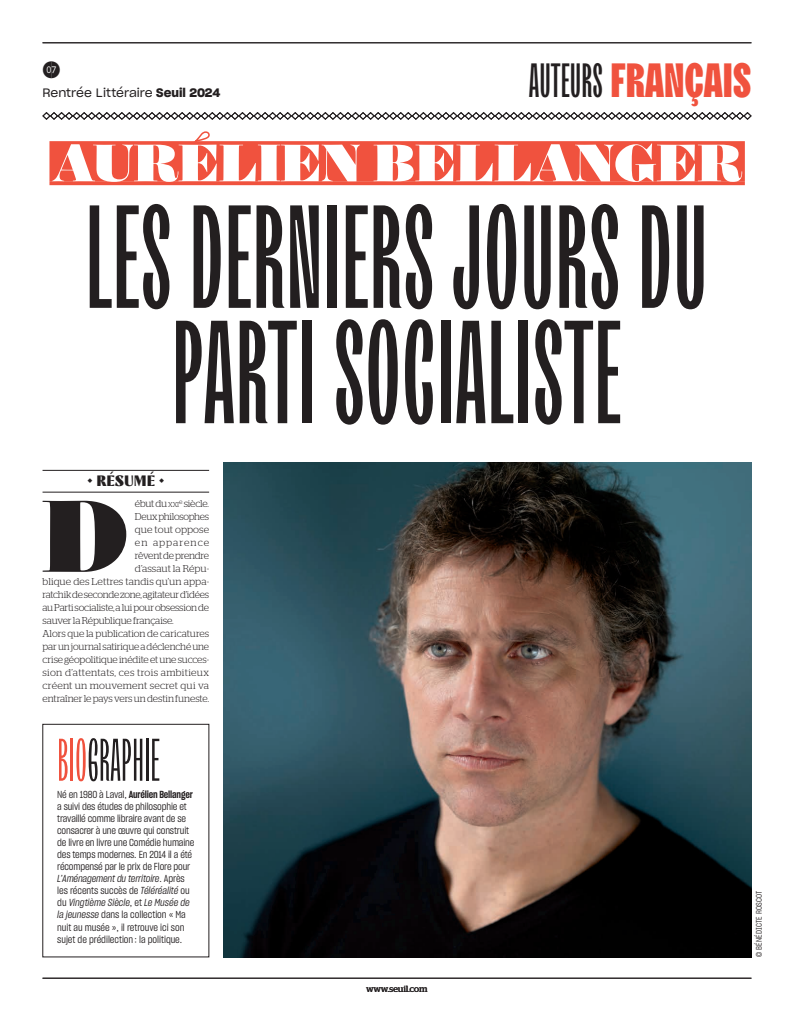
<style>
.page{position:relative;width:794px;height:1021px;background:#fff}
.page>*{position:absolute;margin:0;border:0;box-sizing:border-box;transform-origin:0 0}
.t1{font:500 146.3px/115.3px "TT Trailers";color:#231f20;text-align:center}
.TEXTE_COURANT_STAG{font:116.7px "Obsidian Background";color:#231f20}
.t2{font:60px "Obsidian Background";color:#fff}
.t3{font:300 60px "TT Trailers";color:#231f20}
.t4{font:900 48px "TT Trailers";color:#f0523e}
.t5{font:18px "Whitney Index Black Round Lt 2";color:#231f20}
.t6{font:900 15px "TT Nooks Script";color:#231f20}
.t7{font:12px "Sharp Grotesk Book 20";letter-spacing:-.005em;color:#231f20}
.BIO{font:10px/12px "Sharp Grotesk Book 15";letter-spacing:-.015em;color:#231f20}
.TEXTE_COURANT_STAG-2{font:300 10px/13px "Stag";letter-spacing:-.015em;color:#231f20;text-align:justify}
.TEXTE_COURANT_STAG-3{font:300 10px "Stag";letter-spacing:.01em;color:#231f20}
.TEXTE_COURANT_STAG-4{font:300 10px "Stag";letter-spacing:.005em;color:#231f20}
.TEXTE_COURANT_STAG-5{font:300 10px "Stag";letter-spacing:.095em;color:#231f20}
.t8{font:9px "Stag";color:#231f20}
.t9{font:8px "Sharp Grotesk Book 15";letter-spacing:.025em;color:#231f20}
.s1{font-family:"Sharp Grotesk Semi Bold 20"}
.s2{font-weight:500;color:#231f20}
.s3{font-size:20px}
.s4{font-size:7px}
.s5{color:#f0523e}
.s6{font-family:"Sharp Grotesk Semi Bold 15"}
.s7{font-family:"Sharp Grotesk Book Italic 15"}
</style>
<div class="page">
<hr style="left:43px;top:43px;width:708px;height:1px;background:#231f20">
<svg style="left:42px;top:112px;width:710px;height:8px"></svg>
<hr style="left:43px;top:977px;width:708px;height:1px;background:#231f20">
<div style="left:49px;top:141px;width:696px;height:40px;background:#f0523e"></div>
<svg style="left:49px;top:181px;width:696px;height:4px;background:#f05844"></svg>
<hr style="left:43px;top:470px;width:166px;height:1px;background:#231f20">
<hr style="left:43px;top:492px;width:166px;height:1px;background:#231f20">
<img style="left:223px;top:462px;width:528px;height:495px">
<svg style="left:195px;top:131px;width:15px;height:11px"></svg>
<p class="t5" style="left:43px;top:61px;width:20px">)7</p>
<p class="t7" style="left:43px;top:83px;width:179px">Rentrée Littéraire <span class="s1">Seuil 2024</span></p>
<h3 class="t4" style="left:529px;top:54px;width:224px"><span class="s2">AUTEURS</span> FRANÇAIS</h3>
<p class="t2" style="left:52px;top:131px;width:691px">AURELIEN BELLANGER</p>
<p class="t1" style="left:85px;top:204px;width:624px">LES DERNIERS JOURS DU<br>PARTI SOCIALISTE</p>
<p class="t6" style="left:87px;top:471px;width:79px"><span class="s3">˙</span> RÉSUMÉ <span class="s3">˙</span></p>
<p class="TEXTE_COURANT_STAG" style="left:42px;top:474px;width:89px">D</p>
<p class="TEXTE_COURANT_STAG-2" style="left:135px;top:496px;width:76px">ébut du <span class="s4">xxi</span><sup>e</sup> siècle.</p>
<p class="TEXTE_COURANT_STAG-2" style="left:135px;top:509px;width:76px">Deux philosophes</p>
<p class="TEXTE_COURANT_STAG-4" style="left:135px;top:523px;width:76px">que tout oppose</p>
<p class="TEXTE_COURANT_STAG-5" style="left:135px;top:536px;width:76px">en apparence</p>
<p class="TEXTE_COURANT_STAG-2" style="left:135px;top:548px;width:76px">rêvent de prendre</p>
<p class="TEXTE_COURANT_STAG-4" style="left:135px;top:562px;width:76px">d’assaut la Répu-</p>
<p class="TEXTE_COURANT_STAG-3" style="left:43px;top:575px;width:168px">blique des Lettres tandis qu’un appa-</p>
<p class="TEXTE_COURANT_STAG-2" style="left:43px;top:587px;width:168px">ratchik de seconde zone, agitateur d’idées</p>
<p class="TEXTE_COURANT_STAG-2" style="left:43px;top:600px;width:168px">au Parti socialiste, a lui pour obsession de</p>
<p class="TEXTE_COURANT_STAG-2" style="left:43px;top:613px;width:133px">sauver la République française.</p>
<p class="TEXTE_COURANT_STAG-2" style="left:43px;top:626px;width:168px">Alors que la publication de caricatures par un journal satirique a déclenché une crise géopolitique inédite et une succes&shy;sion d’attentats, ces trois ambitieux créent un mouvement secret qui va entraîner le pays vers un destin funeste.</p>
<p class="t3" style="left:57px;top:728px;width:104px"><span class="s5">BIO</span>GRAPHIE</p>
<p class="BIO" style="left:57px;top:788px;width:139px">Né en 1980 à Laval, <span class="s6">Aurélien Bellanger </span>a suivi des études de philosophie et travaillé comme libraire avant de se consacrer à une œuvre qui construit de livre en livre une Comédie humaine des temps modernes. En 2014 il a été récompensé par le prix de Flore pour <span class="s7">L’Aménagement du territoire</span>. Après les récents succès de <span class="s7">Téléréalité</span> ou du <span class="s7">Vingtième Siècle</span>, et <span class="s7">Le Musée de la jeunesse</span> dans la collection « Ma nuit au musée », il retrouve ici son sujet de prédilection: la politique.</p>
<p class="t8" style="left:366px;top:983px;width:63px">www.seuil.com</p>
<p class="t9" style="left:753px;top:957px;width:68px;rotate:-90deg">© BÉNÉDICTE ROSCOT</p>
</div>
